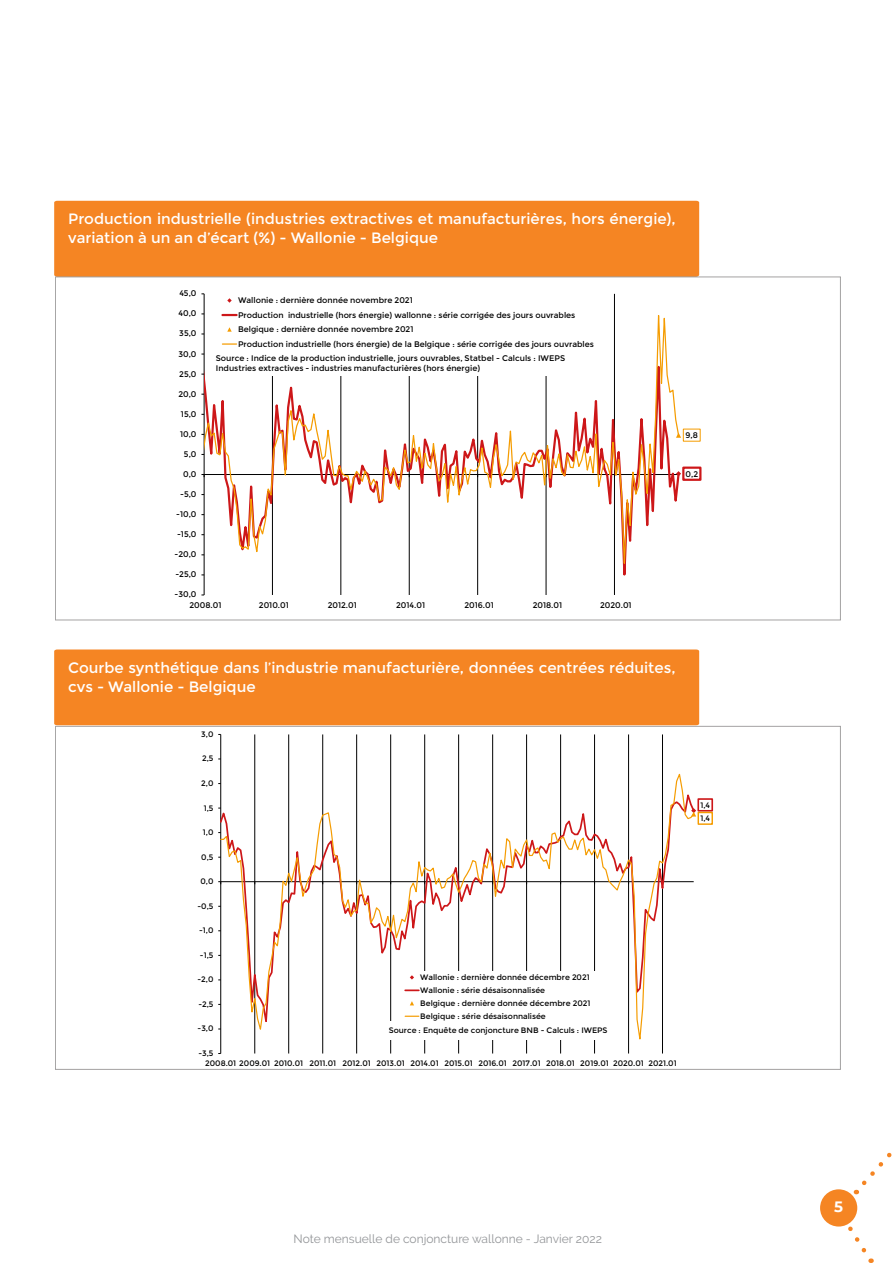
<style>
.page{position:relative;width:893px;height:1263px;background:#fff}
.page>*{position:absolute;margin:0;border:0;box-sizing:border-box;transform-origin:0 0}
.Texte_courant{font:15px/19.5px "Montserrat";color:#fff}
.t1{font:700 15px "Montserrat";color:#fff}
.t2{font:12px "Raleway";color:#939598}
.t3{font:8.1px "Montserrat";color:#000}
.t4{font:7.95px/12.9px "Montserrat";color:#000}
</style>
<div class="page">
<div style="left:820px;top:1189px;width:37px;height:37px;background:#f58523;border-radius:50%"></div>
<svg style="left:841px;top:1216px;width:31px;height:47px"></svg>
<svg style="left:856px;top:1152px;width:36px;height:42px"></svg>
<div style="left:54px;top:201px;width:645px;height:76px;background:#f58523"></div>
<div style="left:54px;top:649px;width:645px;height:76px;background:#f58523"></div>
<hr style="left:254px;top:734px;width:1px;height:319px;background:#000">
<hr style="left:288px;top:734px;width:1px;height:319px;background:#000">
<hr style="left:322px;top:734px;width:1px;height:319px;background:#000">
<hr style="left:356px;top:734px;width:1px;height:319px;background:#000">
<hr style="left:390px;top:734px;width:1px;height:319px;background:#000">
<hr style="left:424px;top:734px;width:1px;height:319px;background:#000">
<hr style="left:458px;top:734px;width:1px;height:319px;background:#000">
<hr style="left:492px;top:734px;width:1px;height:319px;background:#000">
<hr style="left:526px;top:734px;width:1px;height:319px;background:#000">
<hr style="left:560px;top:734px;width:1px;height:319px;background:#000">
<hr style="left:594px;top:734px;width:1px;height:319px;background:#000">
<hr style="left:628px;top:734px;width:1px;height:319px;background:#000">
<hr style="left:662px;top:734px;width:1px;height:319px;background:#000">
<hr style="left:220px;top:734px;width:1px;height:319px;background:#000">
<svg style="left:221px;top:770px;width:473px;height:279px"></svg>
<svg style="left:691px;top:808px;width:5px;height:8px"></svg>
<div style="left:697px;top:798px;width:16px;height:13px;border:2px solid #cd1719"></div>
<div style="left:697px;top:812px;width:16px;height:13px;border:1px solid #f59c00"></div>
<div style="left:394px;top:971px;width:207px;height:52px;background:#fff"></div>
<svg style="left:410px;top:975px;width:4px;height:4px"></svg>
<svg style="left:405px;top:989px;width:14px;height:2px"></svg>
<svg style="left:410px;top:1001px;width:4px;height:4px"></svg>
<svg style="left:405px;top:1016px;width:14px;height:1px"></svg>
<div style="left:387px;top:1021px;width:224px;height:19px;background:#fff"></div>
<svg style="left:204px;top:294px;width:394px;height:301px"></svg>
<svg style="left:204px;top:404px;width:397px;height:156px"></svg>
<svg style="left:601px;top:293px;width:80px;height:302px"></svg>
<div style="left:682px;top:466px;width:19px;height:15px;border:2px solid #cd1719"></div>
<div style="left:206px;top:293px;width:404px;height:58px;background:#fff"></div>
<svg style="left:227px;top:298px;width:5px;height:5px"></svg>
<svg style="left:222px;top:314px;width:15px;height:2px"></svg>
<svg style="left:227px;top:327px;width:5px;height:5px"></svg>
<svg style="left:222px;top:343px;width:15px;height:2px"></svg>
<div style="left:214px;top:350px;width:389px;height:26px;background:#fff"></div>
<p class="Texte_courant" style="left:68px;top:209px;width:609px">Production industrielle (industries extractives et manufacturières, hors énergie), variation à un an d’écart (%) - Wallonie - Belgique</p>
<p class="t3" style="left:179px;top:289px;width:19px">45,0</p>
<p class="t3" style="left:178px;top:309px;width:20px">40,0</p>
<p class="t3" style="left:179px;top:329px;width:19px">35,0</p>
<p class="t3" style="left:178px;top:349px;width:20px">30,0</p>
<p class="t3" style="left:179px;top:369px;width:19px">25,0</p>
<p class="t3" style="left:178px;top:389px;width:20px">20,0</p>
<p class="t3" style="left:181px;top:409px;width:17px">15,0</p>
<p class="t3" style="left:180px;top:429px;width:18px">10,0</p>
<p class="t3" style="left:184px;top:449px;width:14px">5,0</p>
<p class="t3" style="left:183px;top:469px;width:15px">0,0</p>
<p class="t3" style="left:180px;top:489px;width:18px">-5,0</p>
<p class="t3" style="left:176px;top:510px;width:22px">-10,0</p>
<p class="t3" style="left:177px;top:530px;width:21px">-15,0</p>
<p class="t3" style="left:174px;top:550px;width:24px">-20,0</p>
<p class="t3" style="left:175px;top:570px;width:23px">-25,0</p>
<p class="t3" style="left:175px;top:590px;width:23px">-30,0</p>
<p class="t3" style="left:238px;top:295px;width:176px">Wallonie : dernière donnée novembre 2021</p>
<p class="t3" style="left:238px;top:310px;width:339px">Production industrielle (hors énergie) wallonne : série corrigée des jours ouvrables</p>
<p class="t3" style="left:238px;top:324px;width:177px">Belgique : dernière donnée novembre 2021</p>
<p class="t3" style="left:238px;top:339px;width:357px">Production industrielle (hors énergie) de la Belgique : série corrigée des jours ouvrables</p>
<p class="t3" style="left:216px;top:353px;width:351px">Source : Indice de la production industrielle, jours ouvrables, Statbel - Calculs : IWEPS</p>
<p class="t3" style="left:216px;top:363px;width:266px">Industries extractives - industries manufacturières (hors énergie)</p>
<p class="t3" style="left:190px;top:600px;width:34px">2008.01</p>
<p class="t3" style="left:259px;top:600px;width:31px">2010.01</p>
<p class="t3" style="left:328px;top:600px;width:31px">2012.01</p>
<p class="t3" style="left:396px;top:600px;width:30px">2014.01</p>
<p class="t3" style="left:464px;top:600px;width:31px">2016.01</p>
<p class="t3" style="left:533px;top:600px;width:31px">2018.01</p>
<p class="t3" style="left:600px;top:600px;width:33px">2020.01</p>
<p class="t3" style="left:685px;top:430px;width:14px">9,8</p>
<p class="t3" style="left:685px;top:469px;width:14px">0,2</p>
<p class="Texte_courant" style="left:68px;top:658px;width:609px">Courbe synthétique dans l’industrie manufacturière, données centrées réduites, cvs - Wallonie - Belgique</p>
<p class="t4" style="left:201px;top:728px;width:14px">3,0</p>
<p class="t4" style="left:202px;top:752px;width:13px">2,5</p>
<p class="t4" style="left:201px;top:777px;width:14px">2,0</p>
<p class="t4" style="left:204px;top:801px;width:11px">1,5</p>
<p class="t4" style="left:203px;top:826px;width:12px">1,0</p>
<p class="t4" style="left:201px;top:850px;width:14px">0,5</p>
<p class="t4" style="left:200px;top:875px;width:15px">0,0</p>
<p class="t4" style="left:198px;top:899px;width:17px">-0,5</p>
<p class="t4" style="left:199px;top:924px;width:16px">-1,0</p>
<p class="t4" style="left:200px;top:948px;width:15px">-1,5</p>
<p class="t4" style="left:197px;top:973px;width:17px">-2,0</p>
<p class="t4" style="left:198px;top:998px;width:17px">-2,5</p>
<p class="t4" style="left:198px;top:1022px;width:17px">-3,0</p>
<p class="t4" style="left:198px;top:1047px;width:17px">-3,5</p>
<p class="t4" style="left:420px;top:971px;width:172px">Wallonie : dernière donnée décembre 2021<br>Wallonie : série désaisonnalisée<br>Belgique : dernière donnée décembre 2021<br>Belgique : série désaisonnalisée</p>
<p class="t4" style="left:389px;top:1024px;width:220px">Source : Enquête de conjoncture BNB - Calculs : IWEPS</p>
<p class="t4" style="left:205px;top:1057px;width:473px">2008.01 2009.01 2010.01 2011.01 2012.01 2013.01 2014.01 2015.01 2016.01 2017.01 2018.01 2019.01 2020.01 2021.01</p>
<p class="t4" style="left:700px;top:798px;width:11px;line-height:13.4px">1,4<br>1,4</p>
<p class="t2" style="left:294px;top:1231px;width:310px">Note mensuelle de conjoncture wallonne - Janvier 2022</p>
<p class="t1" style="left:834px;top:1196px;width:10px">5</p>
</div>
